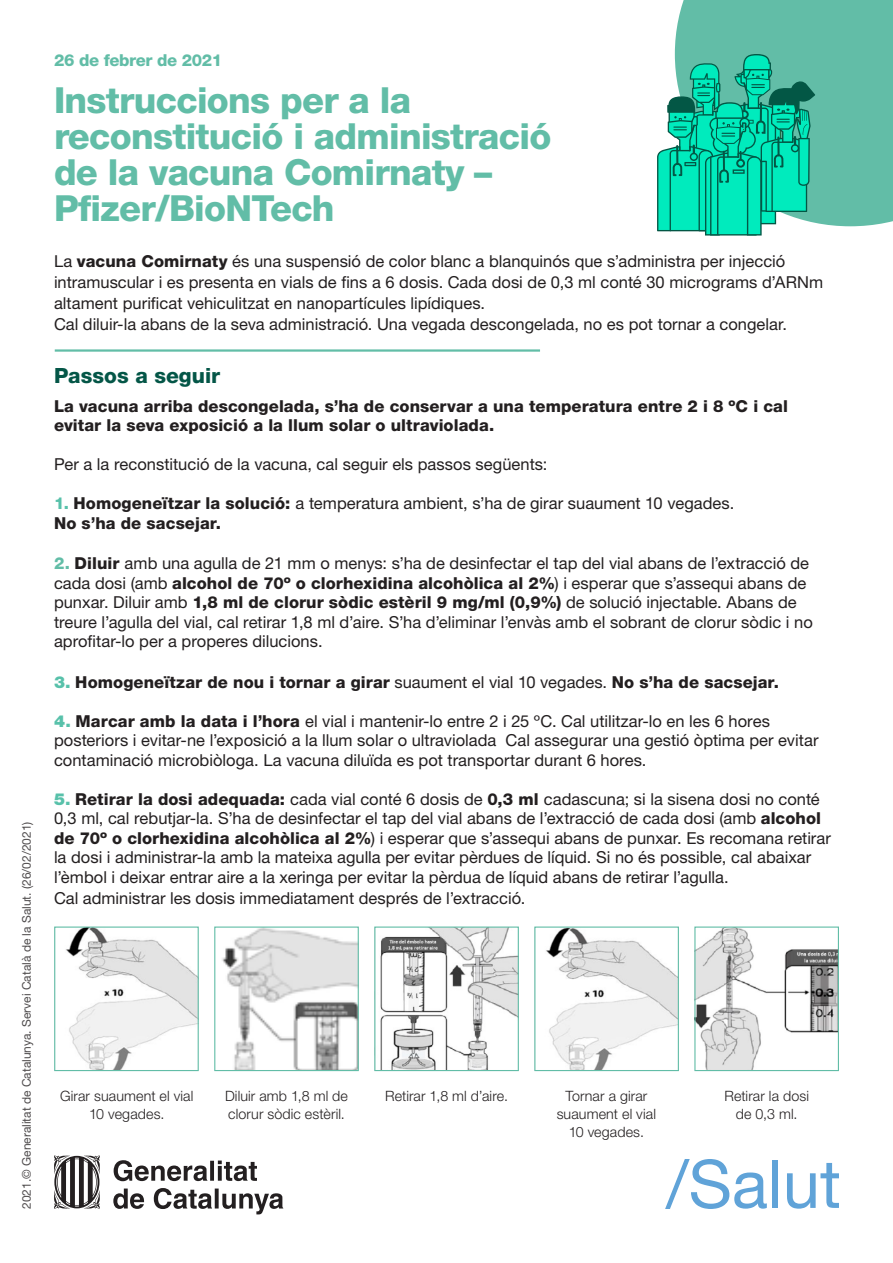
<style>
.page{position:relative;width:893px;height:1263px;background:#fff}
.page>*{position:absolute;margin:0;border:0;box-sizing:border-box;transform-origin:0 0}
.t1{font:800 36px/36px "Helvetica Neue LT Std";letter-spacing:-.02em;color:#62bda7}
.t2{font:800 21px "Helvetica Neue LT Std";color:#045647}
.t3{font:16.5px/19.5px "Helvetica Neue LT Std";color:#231f20}
.t4{font:800 16.5px/19.5px "Helvetica Neue LT Std";letter-spacing:.005em;color:#231f20}
.t5{font:800 16.5px "Helvetica Neue LT Std";letter-spacing:-.02em;color:#62bda7}
.t6{font:300 14.25px/18px "Helvetica Neue LT Std";letter-spacing:.01em;color:#231f20;text-align:center}
.t7{font:12px "Helvetica Neue LT Std";color:#231f20}
.s1{font-weight:800}
.s2{font-weight:800;color:#58c1aa}
.s3{font-weight:800;color:#62bda7}
.s4{font-weight:900;color:#58c1aa}
.s5{font-weight:400}
</style>
<div class="page">
<svg style="left:113px;top:1160px;width:170px;height:54px"></svg>
<svg style="left:54px;top:1155px;width:46px;height:54px"></svg>
<svg style="left:665px;top:1159px;width:102px;height:50px"></svg>
<div style="left:772px;top:1160px;width:6px;height:48px;background:#60a3d8"></div>
<svg style="left:787px;top:1163px;width:52px;height:45px"></svg>
<hr style="left:55px;top:349px;width:485px;height:3px;background:#62bda7">
<img style="left:66px;top:928px;width:131px;height:141px">
<div style="left:54px;top:926px;width:145px;height:145px;border:1px solid #62bda7"></div>
<img style="left:222px;top:928px;width:135px;height:141px">
<div style="left:214px;top:926px;width:145px;height:145px;border:1px solid #62bda7"></div>
<img style="left:380px;top:928px;width:137px;height:141px">
<div style="left:374px;top:926px;width:145px;height:145px;border:1px solid #62bda7"></div>
<img style="left:696px;top:928px;width:141px;height:141px">
<div style="left:694px;top:926px;width:145px;height:145px;border:1px solid #62bda7"></div>
<img style="left:546px;top:928px;width:131px;height:141px">
<div style="left:534px;top:926px;width:145px;height:145px;border:1px solid #62bda7"></div>
<div style="left:675px;top:0;width:218px;height:226px;background:#62bda7"></div>
<svg style="left:657px;top:54px;width:158px;height:182px;background:#28c8a8"></svg>
<p class="t7" style="left:19px;top:1209px;width:389px;rotate:-90deg">2021.© Generalitat de Catalunya. Servei Català de la Salut. (26/02/2021)</p>
<p class="t5" style="left:54px;top:50px;width:170px">26 de febrer de 2021</p>
<p class="t1" style="left:54px;top:82px;width:499px">Instruccions per a la reconstitució i administració de la vacuna Comirnaty –<br>Pfizer/BioNTech</p>
<p class="t3" style="left:54px;top:250px;width:771px;line-height:21px">La <span class="s1">vacuna Comirnaty</span> és una suspensió de color blanc a blanquinós que s’administra per injecció intramuscular i es presenta en vials de fins a 6 dosis. Cada dosi de 0,3 ml conté 30 micrograms d’ARNm altament purificat vehiculitzat en nanopartícules lipídiques.</p>
<p class="t3" style="left:54px;top:314px;width:734px">Cal diluir-la abans de la seva administració. Una vegada descongelada, no es pot tornar a congelar.</p>
<p class="t2" style="left:54px;top:363px;width:168px">Passos a seguir</p>
<p class="t4" style="left:54px;top:396px;width:735px">La vacuna arriba descongelada, s’ha de conservar a una temperatura entre 2 i 8 ºC i cal evitar la seva exposició a la llum solar o ultraviolada.</p>
<p class="t3" style="left:54px;top:454px;width:495px">Per a la reconstitució de la vacuna, cal seguir els passos següents:</p>
<p class="t3" style="left:54px;top:493px;width:682px"><span class="s2">1.</span> <span class="s1">Homogeneïtzar la solució:</span> a temperatura ambient, s’ha de girar suaument 10 vegades.</p>
<p class="t4" style="left:54px;top:513px;width:169px">No s’ha de sacsejar.</p>
<p class="t3" style="left:54px;top:553px;width:760px"><span class="s3">2.</span> <span class="s1">Diluir</span> amb una agulla de 21 mm o menys: s’ha de desinfectar el tap del vial abans de l’extracció de cada dosi (amb <span class="s1">alcohol de 70º o clorhexidina alcohòlica al 2%</span>) i esperar que s’assequi abans de punxar. Diluir amb <span class="s1">1,8 ml de clorur sòdic estèril 9 mg/ml (0,9%)</span> de solució injectable. Abans de treure l’agulla del vial, cal retirar 1,8 ml d’aire. S’ha d’eliminar l’envàs amb el sobrant de clorur sòdic i no aprofitar-lo per a properes dilucions.</p>
<p class="t4" style="left:54px;top:672px;width:726px"><span class="s4">3.</span> Homogeneïtzar de nou i tornar a girar <span class="s5">suaument el vial 10 vegades.</span> No s’ha de sacsejar.</p>
<p class="t3" style="left:54px;top:711px;width:766px"><span class="s4">4.</span> <span class="s1">Marcar amb la data i l’hora</span> el vial i mantenir-lo entre 2 i 25 ºC. Cal utilitzar-lo en les 6 hores posteriors i evitar-ne l’exposició a la llum solar o ultraviolada Cal assegurar una gestió òptima per evitar contaminació microbiòloga. La vacuna diluïda es pot transportar durant 6 hores.</p>
<p class="t3" style="left:54px;top:789px;width:778px"><span class="s4">5.</span> <span class="s1">Retirar la dosi adequada:</span> cada vial conté 6 dosis de <span class="s1">0,3 ml</span> cadascuna; si la sisena dosi no conté 0,3 ml, cal rebutjar-la. S’ha de desinfectar el tap del vial abans de l’extracció de cada dosi (amb <span class="s1">alcohol de 70º o clorhexidina alcohòlica al 2%</span>) i esperar que s’assequi abans de punxar. Es recomana retirar la dosi i administrar-la amb la mateixa agulla per evitar pèrdues de líquid. Si no és possible, cal abaixar l’èmbol i deixar entrar aire a la xeringa per evitar la pèrdua de líquid abans de retirar l’agulla.</p>
<p class="t3" style="left:54px;top:888px;width:473px">Cal administrar les dosis immediatament després de l’extracció.</p>
<p class="t6" style="left:60px;top:1086px;width:135px">Girar suaument el vial<br>10 vegades.</p>
<p class="t6" style="left:225px;top:1086px;width:124px;text-align:left">Diluir amb 1,8 ml de clorur sòdic estèril.</p>
<p class="t6" style="left:385px;top:1086px;width:124px">Retirar 1,8 ml d’aire.</p>
<p class="t6" style="left:724px;top:1086px;width:86px">Retirar la dosi</p>
<p class="t6" style="left:557px;top:1086px;width:101px">Tornar a girar suaument el vial</p>
<p class="t6" style="left:569px;top:1122px;width:77px">10 vegades.</p>
<p class="t6" style="left:736px;top:1104px;width:63px">de 0,3 ml.</p>
</div>
